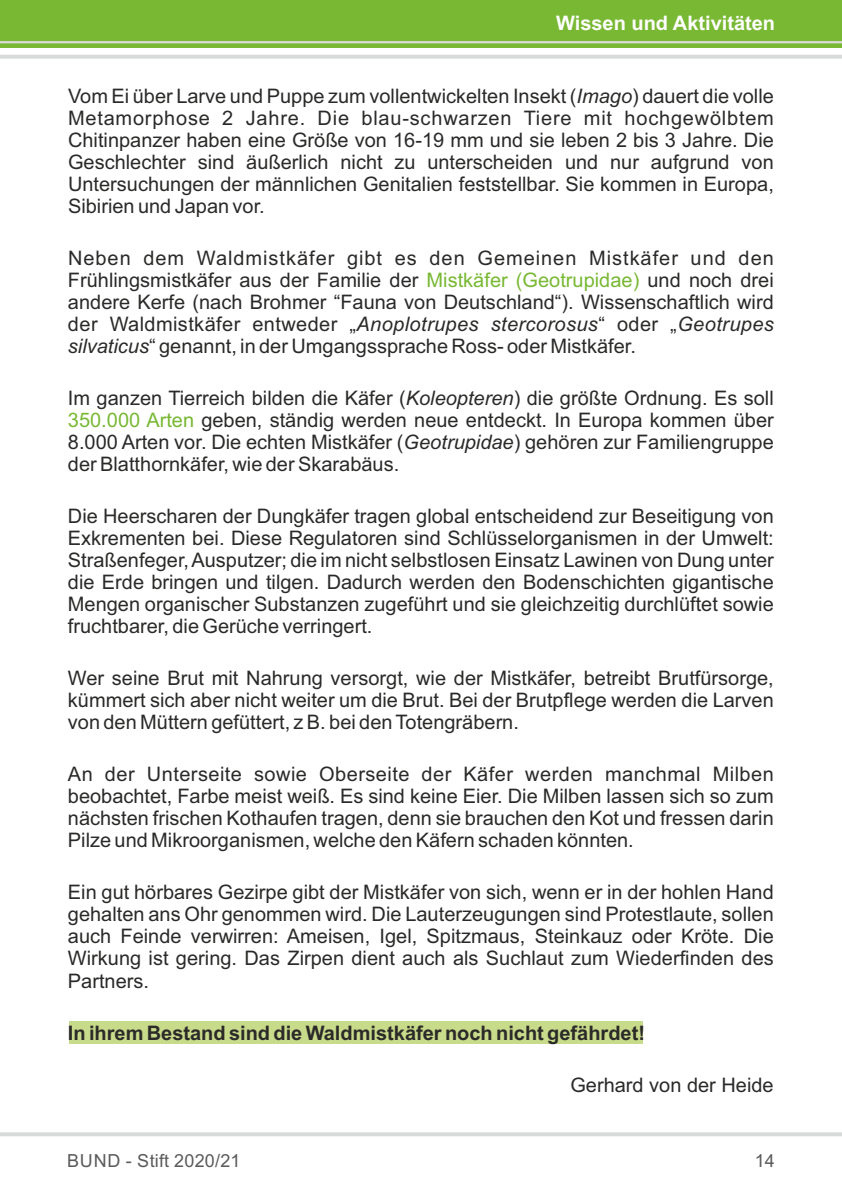
<style>
.page{position:relative;width:842px;height:1191px;background:#fff}
.page>*{position:absolute;margin:0;border:0;box-sizing:border-box;transform-origin:0 0}
.t1{font:20px/22px "Arial";color:#2b2a29;text-align:justify}
.t2{font:700 20px "Arial";color:#2b2a29}
.t3{font:700 20px "Arial";color:#fefefe}
.t4{font:18px "Arial";letter-spacing:.01em;color:#5b5b5b}
.s1{font-style:italic}
.s2{color:#78b833}
</style>
<div class="page">
<div style="left:0;top:0;width:842px;height:48px;background:#78b833"></div>
<hr style="left:0;top:41px;width:842px;height:2px;background:#d9dada">
<hr style="left:0;top:55px;width:842px;height:4px;background:#d9dada">
<hr style="left:0;top:1132px;width:842px;height:4px;background:#d9dada">
<div style="left:69px;top:1021px;width:574px;height:22px;background:#c8db8a"></div>
<p class="t3" style="left:556px;top:16px;width:221px">Wissen und Aktivitäten</p>
<p class="t1" style="left:68px;top:87px;width:707px">Vom Ei über Larve und Puppe zum vollentwickelten Insekt (<span class="s1">Imago</span>) dauert die volle Metamorphose 2 Jahre. Die blau-schwarzen Tiere mit hochgewölbtem Chitinpanzer haben eine Größe von 16-19 mm und sie leben 2 bis 3 Jahre. Die Geschlechter sind äußerlich nicht zu unterscheiden und nur aufgrund von Untersuchungen der männlichen Genitalien feststellbar. Sie kommen in Europa, Sibirien und Japan vor.</p>
<p class="t1" style="left:68px;top:249px;width:707px">Neben dem Waldmistkäfer gibt es den Gemeinen Mistkäfer und den Frühlingsmistkäfer aus der Familie der <span class="s2">Mistkäfer (Geotrupidae)</span> und noch drei andere Kerfe (nach Brohmer “Fauna von Deutschland“). Wissenschaftlich wird der Waldmistkäfer entweder „<span class="s1">Anoplotrupes stercorosus</span>“ oder „<span class="s1">Geotrupes silvaticus</span>“ genannt, in der Umgangssprache Ross- oder Mistkäfer.</p>
<p class="t1" style="left:68px;top:389px;width:707px">Im ganzen Tierreich bilden die Käfer (<span class="s1">Koleopteren</span>) die größte Ordnung. Es soll <span class="s2">350.000 Arten</span> geben, ständig werden neue entdeckt. In Europa kommen über 8.000 Arten vor. Die echten Mistkäfer (<span class="s1">Geotrupidae</span>) gehören zur Familiengruppe der Blatthornkäfer, wie der Skarabäus.</p>
<p class="t1" style="left:68px;top:507px;width:707px">Die Heerscharen der Dungkäfer tragen global entscheidend zur Beseitigung von Exkrementen bei. Diese Regulatoren sind Schlüsselorganismen in der Umwelt:<br>Straßenfeger, Ausputzer; die im nicht selbstlosen Einsatz Lawinen von Dung unter die Erde bringen und tilgen. Dadurch werden den Bodenschichten gigantische Mengen organischer Substanzen zugeführt und sie gleichzeitig durchlüftet sowie fruchtbarer, die Gerüche verringert.</p>
<p class="t1" style="left:68px;top:669px;width:707px">Wer seine Brut mit Nahrung versorgt, wie der Mistkäfer, betreibt Brutfürsorge, kümmert sich aber nicht weiter um die Brut. Bei der Brutpflege werden die Larven von den Müttern gefüttert, z B. bei den Totengräbern.</p>
<p class="t1" style="left:68px;top:765px;width:707px">An der Unterseite sowie Oberseite der Käfer werden manchmal Milben beobachtet, Farbe meist weiß. Es sind keine Eier. Die Milben lassen sich so zum nächsten frischen Kothaufen tragen, denn sie brauchen den Kot und fressen darin Pilze und Mikroorganismen, welche den Käfern schaden könnten.</p>
<p class="t1" style="left:68px;top:883px;width:707px">Ein gut hörbares Gezirpe gibt der Mistkäfer von sich, wenn er in der hohlen Hand gehalten ans Ohr genommen wird. Die Lauterzeugungen sind Protestlaute, sollen auch Feinde verwirren: Ameisen, Igel, Spitzmaus, Steinkauz oder Kröte. Die Wirkung ist gering. Das Zirpen dient auch als Suchlaut zum Wiederfinden des Partners.</p>
<p class="t2" style="left:68px;top:1025px;width:579px">In ihrem Bestand sind die Waldmistkäfer noch nicht gefährdet!</p>
<p class="t1" style="left:570px;top:1075px;width:205px">Gerhard von der Heide</p>
<p class="t4" style="left:67px;top:1153px;width:175px">BUND - Stift 2020/21</p>
<p class="t4" style="left:755px;top:1153px;width:22px">14</p>
</div>
